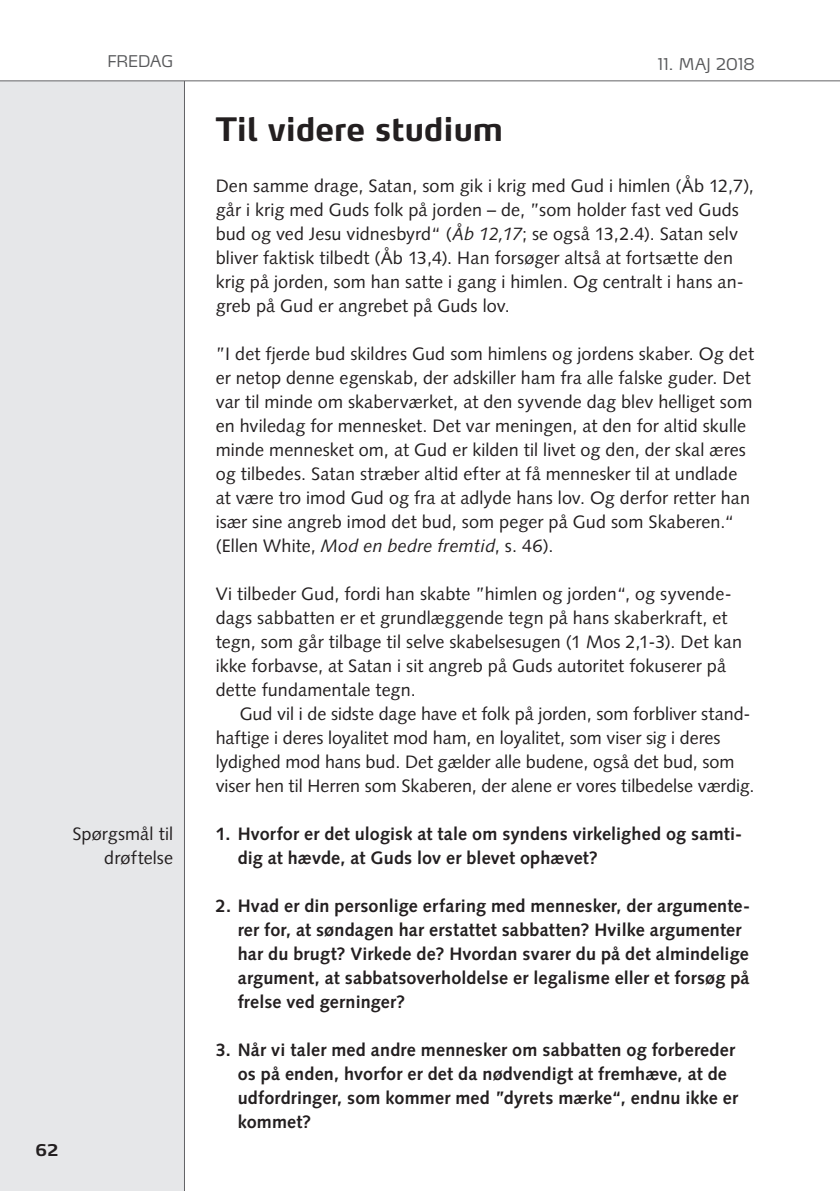
<style>
.page{position:relative;width:840px;height:1191px;background:#fff}
.page>*{position:absolute;margin:0;border:0;box-sizing:border-box;transform-origin:0 0}
.t1{font:700 32px "Max LF";color:#231f20}
.t2{font:18px/24px "Syntax LT Std";letter-spacing:.005em;color:#231f20}
.t3{font:700 18px/24px "Syntax LT Std";letter-spacing:.01em;color:#231f20}
.t4{font:300 16px "Max LF";color:#57585a}
.t5{font:700 16px "Max LF";color:#231f20}
.s1{font-style:italic}
</style>
<div class="page">
<div style="left:0;top:0;width:184px;height:1191px;background:#e6e7e9"></div>
<hr style="left:184px;top:0;width:1px;height:1191px;background:#636366">
<div style="left:0;top:0;width:839px;height:81px;background:#fff"></div>
<hr style="left:0;top:80px;width:839px;height:1px;background:#636366">
<p class="t4" style="left:107px;top:55px;width:67px">FREDAG</p>
<p class="t2" style="left:72px;top:823px;width:102px;text-align:right">Spørgsmål til drøftelse</p>
<p class="t5" style="left:35px;top:1144px;width:25px">62</p>
<h1 class="t1" style="left:215px;top:116px;width:289px">Til videre studium</h1>
<p class="t4" style="left:657px;top:58px;width:98px">11. MAJ 2018</p>
<p class="t2" style="left:215px;top:175px;width:539px">Den samme drage, Satan, som gik i krig med Gud i himlen (Åb 12,7), går i krig med Guds folk på jorden – de, ”som holder fast ved Guds bud og ved Jesu vidnesbyrd“ (<span class="s1">Åb 12,17</span>; se også 13,2.4). Satan selv bliver faktisk tilbedt (Åb 13,4). Han forsøger altså at fortsætte den krig på jorden, som han satte i gang i himlen. Og centralt i hans an&shy;greb på Gud er angrebet på Guds lov.</p>
<p class="t2" style="left:215px;top:343px;width:539px">”I det fjerde bud skildres Gud som himlens og jordens skaber. Og det er netop denne egenskab, der adskiller ham fra alle falske guder. Det var til minde om skaberværket, at den syvende dag blev helliget som en hviledag for mennesket. Det var meningen, at den for altid skulle minde mennesket om, at Gud er kilden til livet og den, der skal æres og tilbedes. Satan stræber altid efter at få mennesker til at undlade at være tro imod Gud og fra at adlyde hans lov. Og derfor retter han især sine angreb imod det bud, som peger på Gud som Skaberen.“ (Ellen White, <span class="s1">Mod en bedre fremtid</span>, s. 46).</p>
<p class="t2" style="left:215px;top:583px;width:527px">Vi tilbeder Gud, fordi han skabte ”himlen og jorden“, og syvende&shy;dags sabbatten er et grundlæggende tegn på hans skaberkraft, et tegn, som går tilbage til selve skabelsesugen (1 Mos 2,1-3). Det kan ikke forbavse, at Satan i sit angreb på Guds autoritet fokuserer på dette fundamentale tegn.</p>
<p class="t2" style="left:215px;top:703px;width:540px;text-indent:24px">Gud vil i de sidste dage have et folk på jorden, som forbliver stand&shy;haftige i deres loyalitet mod ham, en loyalitet, som viser sig i deres lydighed mod hans bud. Det gælder alle budene, også det bud, som viser hen til Herren som Skaberen, der alene er vores tilbedelse værdig.</p>
<p class="t3" style="left:237px;top:823px;width:506px;text-indent:-22px">1. Hvorfor er det ulogisk at tale om syndens virkelighed og samti&shy;dig at hævde, at Guds lov er blevet ophævet?</p>
<p class="t3" style="left:237px;top:895px;width:513px;text-indent:-22px">2. Hvad er din personlige erfaring med mennesker, der argumente&shy;rer for, at søndagen har erstattet sabbatten? Hvilke argumenter har du brugt? Virkede de? Hvordan svarer du på det almindelige argument, at sabbatsoverholdelse er legalisme eller et forsøg på frelse ved gerninger?</p>
<p class="t3" style="left:237px;top:1039px;width:501px;text-indent:-22px">3. Når vi taler med andre mennesker om sabbatten og forbereder os på enden, hvorfor er det da nødvendigt at fremhæve, at de udfordringer, som kommer med ”dyrets mærke“, endnu ikke er kommet?</p>
</div>
